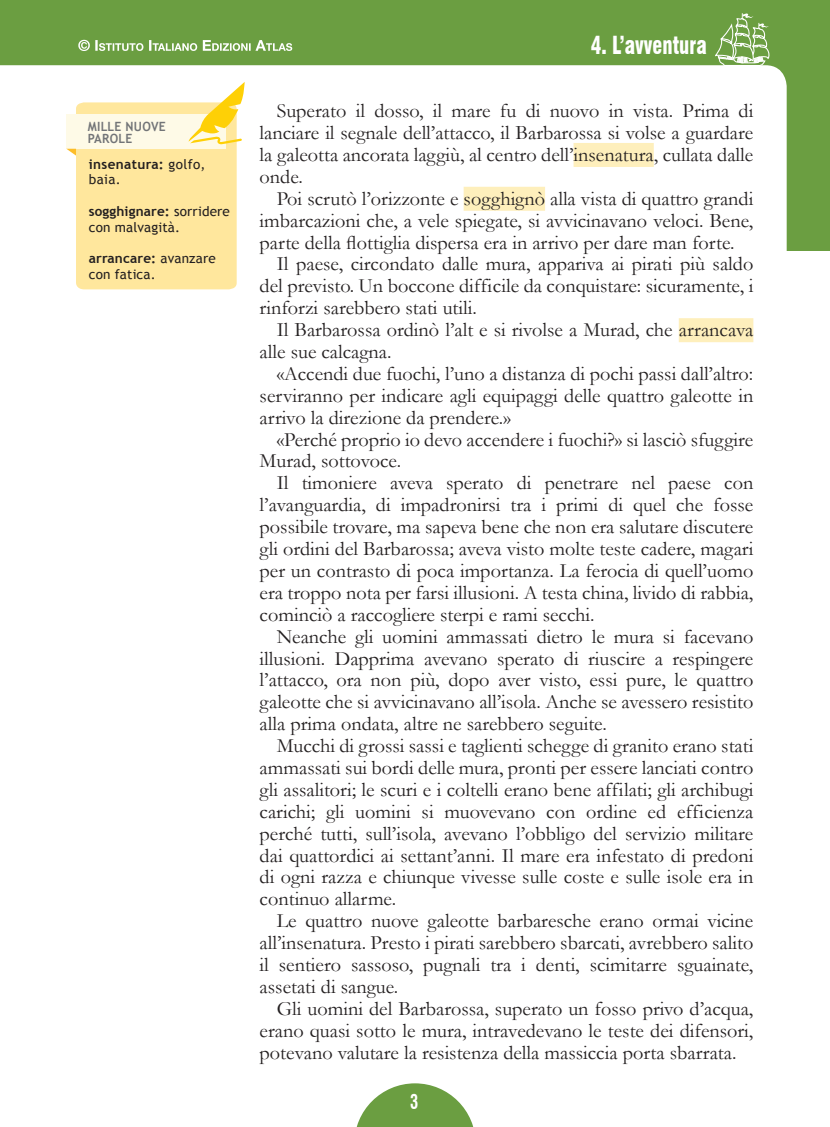
<style>
.page{position:relative;width:830px;height:1127px;background:#fff}
.page>*{position:absolute;margin:0;border:0;box-sizing:border-box;transform-origin:0 0}
.t1{font:900 condensed 24.3px "Swiss 721 BT";color:#fff;scale:.82 1}
.t2{font:20.25px/21.9px "Garamond";color:#231f20;text-align:justify}
.t3{font:700 condensed 19.8px "Swiss 721 BT";color:#fff;scale:.82 1}
.t4{font:13.5px/15.8px "Trebuchet MS";letter-spacing:.01em;color:#231f20}
.t5{font:700 13.5px/15.8px "Trebuchet MS";letter-spacing:.025em;color:#231f20}
.t6{font:700 12.75px/12px "Trebuchet MS";letter-spacing:.02em;color:#727477;scale:.95 1}
.s1{font-weight:400}
.s2{font-weight:700}
</style>
<div class="page">
<div style="left:0;top:0;width:829px;height:251px;background:#6b9e41"></div>
<div style="left:0;top:65px;width:786px;height:278px;background:#fff"></div>
<svg style="left:714px;top:13px;width:56px;height:54px"></svg>
<div style="left:573px;top:143px;width:80px;height:24px;background:#feefbc"></div>
<div style="left:463px;top:187px;width:82px;height:24px;background:#feefbc"></div>
<div style="left:678px;top:318px;width:75px;height:24px;background:#feefbc"></div>
<svg style="left:66px;top:82px;width:178px;height:207px;background:#feedb3"></svg>
<svg style="left:356px;top:1083px;width:118px;height:44px"></svg>
<svg style="left:78px;top:40px;width:214px;height:11px"></svg>
<p class="t6" style="left:88px;top:120px;width:84px;text-indent:27px">e nuove parole</p>
<p class="t5" style="left:89px;top:156px;width:118px">insenatura: <span class="s1">golfo, baia.</span></p>
<p class="t4" style="left:89px;top:203px;width:142px"><span class="s2">sogghignare:</span> sorridere con malvagità.</p>
<p class="t4" style="left:89px;top:251px;width:128px"><span class="s2">arrancare:</span> avanzare con fatica.</p>
<p class="t6" style="left:88px;top:120px;width:8px">mill</p>
<p class="t1" style="left:590px;top:30px;width:143px">4. L’avventura</p>
<p class="t2" style="left:259px;top:99px;width:495px;text-indent:17px">Superato il dosso, il mare fu di nuovo in vista. Prima di lanciare il segnale dell’attacco, il Barbarossa si volse a guardare la galeotta ancorata laggiù, al centro dell’insenatura, cullata dalle onde.</p>
<p class="t2" style="left:276px;top:187px;width:478px">Poi scrutò l’orizzonte e sogghignò alla vista di quattro grandi</p>
<p class="t2" style="left:259px;top:209px;width:495px">imbarcazioni che, a vele spiegate, si avvicinavano veloci. Bene,</p>
<p class="t2" style="left:259px;top:231px;width:476px">parte della flottiglia dispersa era in arrivo per dare man forte.</p>
<p class="t2" style="left:276px;top:253px;width:478px">Il paese, circondato dalle mura, appariva ai pirati più saldo</p>
<p class="t2" style="left:259px;top:274px;width:495px">del previsto. Un boccone difficile da conquistare: sicuramente, i</p>
<p class="t2" style="left:259px;top:296px;width:219px">rinforzi sarebbero stati utili.</p>
<p class="t2" style="left:276px;top:318px;width:478px">Il Barbarossa ordinò l’alt e si rivolse a Murad, che arrancava</p>
<p class="t2" style="left:259px;top:340px;width:133px">alle sue calcagna.</p>
<p class="t2" style="left:276px;top:362px;width:478px">«Accendi due fuochi, l’uno a distanza di pochi passi dall’altro:</p>
<p class="t2" style="left:259px;top:384px;width:495px">serviranno per indicare agli equipaggi delle quattro galeotte in</p>
<p class="t2" style="left:259px;top:406px;width:252px">arrivo la direzione da prendere.»</p>
<p class="t2" style="left:276px;top:428px;width:478px">«Perché proprio io devo accendere i fuochi?» si lasciò sfuggire</p>
<p class="t2" style="left:259px;top:450px;width:143px">Murad, sottovoce.</p>
<p class="t2" style="left:276px;top:471px;width:478px">Il timoniere aveva sperato di penetrare nel paese con</p>
<p class="t2" style="left:259px;top:493px;width:495px">l’avanguardia, di impadronirsi tra i primi di quel che fosse</p>
<p class="t2" style="left:259px;top:515px;width:495px">possibile trovare, ma sapeva bene che non era salutare discutere</p>
<p class="t2" style="left:259px;top:537px;width:495px">gli ordini del Barbarossa; aveva visto molte teste cadere, magari</p>
<p class="t2" style="left:259px;top:559px;width:495px">per un contrasto di poca importanza. La ferocia di quell’uomo</p>
<p class="t2" style="left:259px;top:581px;width:495px">era troppo nota per farsi illusioni. A testa china, livido di rabbia,</p>
<p class="t2" style="left:259px;top:603px;width:336px">cominciò a raccogliere sterpi e rami secchi.</p>
<p class="t2" style="left:276px;top:625px;width:478px">Neanche gli uomini ammassati dietro le mura si facevano</p>
<p class="t2" style="left:259px;top:647px;width:495px">illusioni. Dapprima avevano sperato di riuscire a respingere</p>
<p class="t2" style="left:259px;top:668px;width:495px">l’attacco, ora non più, dopo aver visto, essi pure, le quattro</p>
<p class="t2" style="left:259px;top:690px;width:495px">galeotte che si avvicinavano all’isola. Anche se avessero resistito</p>
<p class="t2" style="left:259px;top:712px;width:348px">alla prima ondata, altre ne sarebbero seguite.</p>
<p class="t2" style="left:276px;top:734px;width:478px">Mucchi di grossi sassi e taglienti schegge di granito erano stati</p>
<p class="t2" style="left:259px;top:756px;width:495px">ammassati sui bordi delle mura, pronti per essere lanciati contro</p>
<p class="t2" style="left:259px;top:778px;width:495px">gli assalitori; le scuri e i coltelli erano bene affilati; gli archibugi</p>
<p class="t2" style="left:259px;top:800px;width:495px">carichi; gli uomini si muovevano con ordine ed efficienza</p>
<p class="t2" style="left:259px;top:822px;width:495px">perché tutti, sull’isola, avevano l’obbligo del servizio militare</p>
<p class="t2" style="left:259px;top:844px;width:495px">dai quattordici ai settant’anni. Il mare era infestato di predoni</p>
<p class="t2" style="left:259px;top:865px;width:495px">di ogni razza e chiunque vivesse sulle coste e sulle isole era in</p>
<p class="t2" style="left:259px;top:887px;width:138px">continuo allarme.</p>
<p class="t2" style="left:276px;top:909px;width:478px">Le quattro nuove galeotte barbaresche erano ormai vicine</p>
<p class="t2" style="left:259px;top:931px;width:495px">all’insenatura. Presto i pirati sarebbero sbarcati, avrebbero salito</p>
<p class="t2" style="left:259px;top:953px;width:495px">il sentiero sassoso, pugnali tra i denti, scimitarre sguainate,</p>
<p class="t2" style="left:259px;top:975px;width:140px">assetati di sangue.</p>
<p class="t2" style="left:276px;top:997px;width:478px">Gli uomini del Barbarossa, superato un fosso privo d’acqua,</p>
<p class="t2" style="left:259px;top:1019px;width:495px">erano quasi sotto le mura, intravedevano le teste dei difensori,</p>
<p class="t2" style="left:259px;top:1041px;width:478px">potevano valutare la resistenza della massiccia porta sbarrata.</p>
<p class="t3" style="left:410px;top:1090px;width:11px">3</p>
</div>
